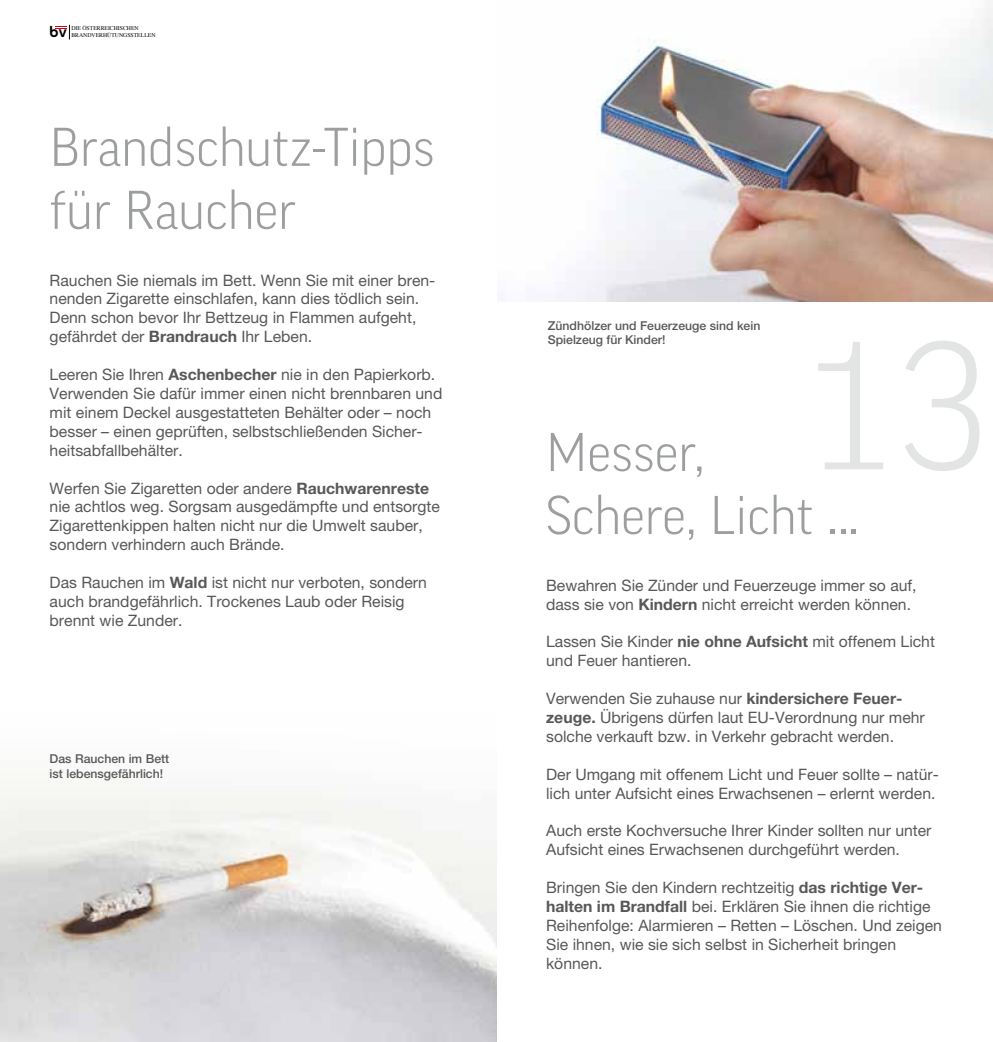
<style>
.page{position:relative;width:993px;height:1042px;background:#fff}
.page>*{position:absolute;margin:0;border:0;box-sizing:border-box;transform-origin:0 0}
.t1{font:300 175px "Good";color:#e3e4e4}
.t2{font:300 52.5px/63px "Good";color:#9c9e9f}
.t3{font:15.75px/18.9px "Helvetica Neue LT Pro";color:#58585a}
.t4{font:14.88px "Chalet New York Nineteen Seventy";color:#000}
.t5{font:500 12.25px/14.7px "Helvetica Neue LT Pro";color:#58585a}
.t6{font:5.77px/6.8px "Times";color:#000}
.s1{font-weight:700}
</style>
<div class="page">
<img style="left:0;top:781px;width:496px;height:261px">
<img style="left:556px;top:7px;width:436px;height:294px">
<svg style="left:55px;top:25px;width:15px;height:15px"></svg>
<p class="t4" style="left:50px;top:23px;width:18px">bv</p>
<p class="t6" style="left:71px;top:24px;width:86px">DIE ÖSTERREICHISCHEN<br>BRANDVERHÜTUNGSSTELLEN</p>
<h2 class="t2" style="left:50px;top:115px;width:386px">Brandschutz-Tipps für Raucher</h2>
<p class="t3" style="left:50px;top:270px;width:387px">Rauchen Sie niemals im Bett. Wenn Sie mit einer bren&shy;nenden Zigarette einschlafen, kann dies tödlich sein.<br>Denn schon bevor Ihr Bettzeug in Flammen aufgeht, gefährdet der <span class="s1">Brandrauch</span> Ihr Leben.</p>
<p class="t3" style="left:50px;top:365px;width:394px">Leeren Sie Ihren <span class="s1">Aschenbecher</span> nie in den Papierkorb.<br>Verwenden Sie dafür immer einen nicht brennbaren und mit einem Deckel ausgestatteten Behälter oder – noch besser – einen geprüften, selbstschließenden Sicher&shy;heitsabfallbehälter.</p>
<p class="t3" style="left:50px;top:478px;width:392px">Werfen Sie Zigaretten oder andere <span class="s1">Rauchwarenreste </span>nie achtlos weg. Sorgsam ausgedämpfte und entsorgte Zigarettenkippen halten nicht nur die Umwelt sauber, sondern verhindern auch Brände.</p>
<p class="t3" style="left:50px;top:573px;width:378px">Das Rauchen im <span class="s1">Wald</span> ist nicht nur verboten, sondern auch brandgefährlich. Trockenes Laub oder Reisig brennt wie Zunder.</p>
<p class="t5" style="left:50px;top:751px;width:121px">Das Rauchen im Bett ist lebensgefährlich!</p>
<p class="t5" style="left:547px;top:318px;width:214px">Zündhölzer und Feuerzeuge sind kein<br>Spielzeug für Kinder!</p>
<h1 class="t1" style="left:794px;top:312px;width:196px">13</h1>
<h2 class="t2" style="left:546px;top:420px;width:314px">Messer,<br>Schere, Licht ...</h2>
<p class="t3" style="left:546px;top:575px;width:372px">Bewahren Sie Zünder und Feuerzeuge immer so auf, dass sie von <span class="s1">Kindern</span> nicht erreicht werden können.</p>
<p class="t3" style="left:546px;top:632px;width:390px">Lassen Sie Kinder <span class="s1">nie ohne Aufsicht</span> mit offenem Licht und Feuer hantieren.</p>
<p class="t3" style="left:546px;top:689px;width:380px">Verwenden Sie zuhause nur <span class="s1">kindersichere Feuer&shy;zeuge.</span> Übrigens dürfen laut EU-Verordnung nur mehr solche verkauft bzw. in Verkehr gebracht werden.</p>
<p class="t3" style="left:546px;top:764px;width:394px">Der Umgang mit offenem Licht und Feuer sollte – natür&shy;lich unter Aufsicht eines Erwachsenen – erlernt werden.</p>
<p class="t3" style="left:546px;top:821px;width:387px">Auch erste Kochversuche Ihrer Kinder sollten nur unter<br>Aufsicht eines Erwachsenen durchgeführt werden.</p>
<p class="t3" style="left:546px;top:878px;width:397px">Bringen Sie den Kindern rechtzeitig <span class="s1">das richtige Ver&shy;halten im Brandfall</span> bei. Erklären Sie ihnen die richtige Reihenfolge: Alarmieren – Retten – Löschen. Und zeigen Sie ihnen, wie sie sich selbst in Sicherheit bringen können.</p>
</div>
